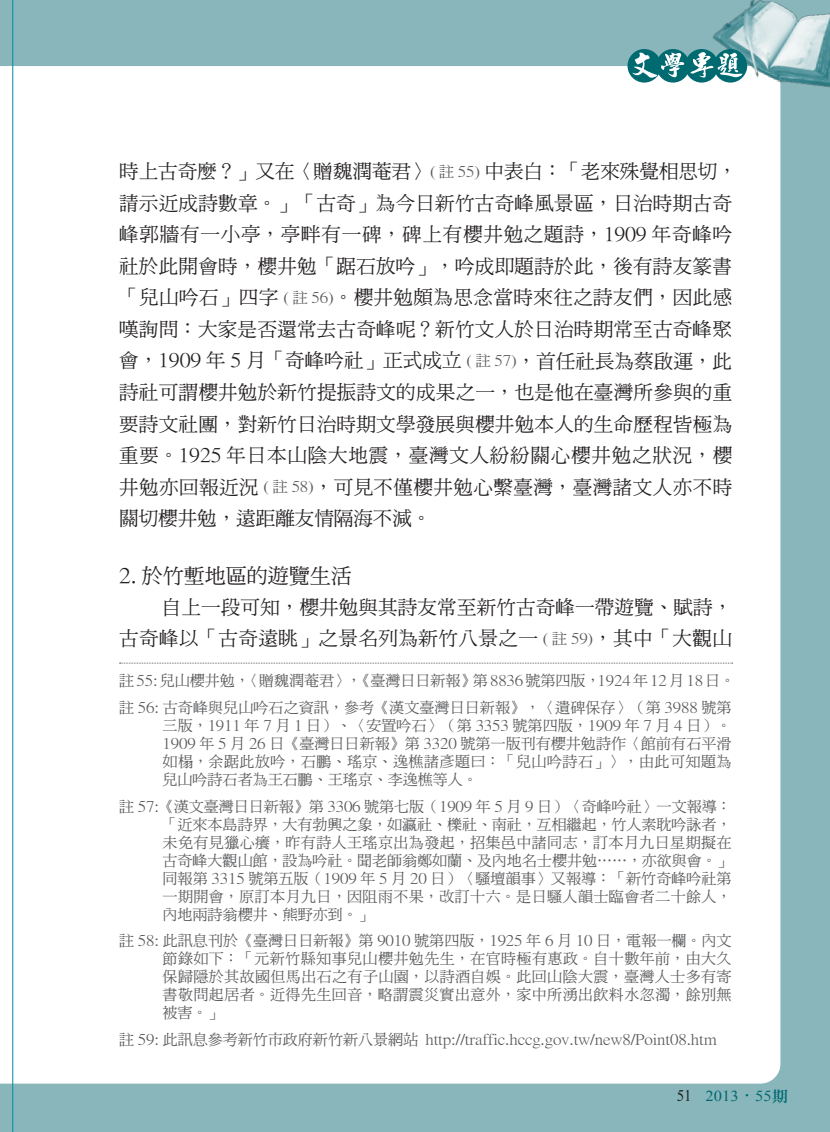
<style>
.page{position:relative;width:830px;height:1132px;background:#fff}
.page>*{position:absolute;margin:0;border:0;box-sizing:border-box;transform-origin:0 0}
.t1{font:21px "DF Ming Md HKP BF";color:#231f20}
.t2{font:19.5px/31.5px "DF Ming Md HKP BF";letter-spacing:.015em;color:#231f20}
.t3{font:15.15px "Times New Roman";color:#006a71;scale:1.09 1}
.t4{font:15px/18px "DF Ming Md HKP BF";letter-spacing:.005em;color:#57585a;text-align:justify}
.s1{font-size:15px;color:#57585a}
.s2{font-family:"DF Li Song Md HK BF";font-size:15px;color:#231f20}
.s3{font-family:"Adobe Ming Std";font-weight:300}
.s4{font-family:"DF Li Song Md HK BF"}
</style>
<div class="page">
<div style="left:0;top:0;width:13px;height:1131px;background:#88b6bb"></div>
<svg style="left:0;top:66px;width:13px;height:1017px;background:#f0f8f9"></svg>
<div style="left:13px;top:0;width:816px;height:1131px;background:#88b6bb"></div>
<div style="left:14px;top:66px;width:766px;height:1017px;background:#fff"></div>
<img style="left:709px;top:0;width:120px;height:91px">
<hr style="left:13px;top:0;width:1px;height:1131px;background:#008da8">
<svg style="left:627px;top:49px;width:33px;height:34px"></svg>
<div style="left:656px;top:49px;width:33px;height:34px;background:#006a71;border-radius:50%"></div>
<div style="left:684px;top:49px;width:34px;height:34px;background:#006a71;border-radius:50%"></div>
<div style="left:713px;top:49px;width:33px;height:34px;background:#006a71;border-radius:50%"></div>
<svg style="left:632px;top:52px;width:51px;height:26px"></svg>
<svg style="left:690px;top:52px;width:52px;height:26px"></svg>
<svg style="left:119px;top:662px;width:613px;height:1px"></svg>
<p class="t2" style="left:119px;top:157px;width:619px">時上古奇麼？」又在〈贈魏潤菴君〉<span class="s1">( 註 55)</span> 中表白：「老來殊覺相思切，請示近成詩數章。」「古奇」為今日新竹古奇峰風景區，日治時期古奇峰郭牆有一小亭，亭畔有一碑，碑上有櫻井勉之題詩，1909 年奇峰吟社於此開會時，櫻井勉「踞石放吟」，吟成即題詩於此，後有詩友篆書「兒山吟石」四字 <span class="s1">( 註 56)</span>。櫻井勉頗為思念當時來往之詩友們，因此感嘆詢問：大家是否還常去古奇峰呢？新竹文人於日治時期常至古奇峰聚會，1909 年 5 月「奇峰吟社」正式成立 <span class="s1">( 註 57)</span>，首任社長為蔡啟運，此詩社可謂櫻井勉於新竹提振詩文的成果之一，也是他在臺灣所參與的重要詩文社團，對新竹日治時期文學發展與櫻井勉本人的生命歷程皆極為重要。1925 年日本山陰大地震，臺灣文人紛紛關心櫻井勉之狀況，櫻井勉亦回報近況 <span class="s1">( 註 58)</span>，可見不僅櫻井勉心繫臺灣，臺灣諸文人亦不時關切櫻井勉，遠距離友情隔海不減。</p>
<h1 class="t1" style="left:119px;top:565px;width:234px">2. 於竹塹地區的遊覽生活</h1>
<h2 class="t2" style="left:119px;top:592px;width:614px;text-align:right">自上一段可知，櫻井勉與其詩友常至新竹古奇峰一帶遊覽、賦詩，<br>古奇峰以「古奇遠眺」之景名列為新竹八景之一 <span class="s1">( 註 59)</span>，其中「大觀山</h2>
<p class="t4" style="left:119px;top:668px;width:617px;line-height:26.5px">註 55:兒山櫻井勉，〈贈魏潤菴君〉，《臺灣日日新報》第 8836號第四版，1924年 12月 18日。註 56: 古奇峰與兒山吟石之資訊，參考《漢文臺灣日日新報》，〈遺碑保存〉（第 3988 號第</p>
<p class="t4" style="left:162px;top:717px;width:570px">三版，1911 年 7 月 1 日）、〈安置吟石〉（第 3353 號第四版，1909 年 7 月 4 日）。1909 年 5 月 26 日《臺灣日日新報》第 3320 號第一版刊有櫻井勉詩作〈館前有石平滑如榻，余踞此放吟，石鵬、瑤京、逸樵諸彥題曰：「兒山吟詩石」〉，由此可知題為兒山吟詩石者為王石鵬、王瑤京、李逸樵等人。</p>
<p class="t4" style="left:162px;top:797px;width:570px;text-indent:-43px">註 57:《漢文臺灣日日新報》第 3306 號第七版（1909 年 5 月 9 日）〈奇峰吟社〉一文報導：「近來本島詩界，大有勃興之象，如瀛社、櫟社、南社，互相繼起，竹人素耽吟詠者，未免有見獵心癢，昨有詩人王瑤京出為發起，招集邑中諸同志，訂本月九日星期擬在古奇峰大觀山館，設為吟社。聞老師翁鄭如蘭、及內地名士櫻井勉……，亦欲與會。」同報第 3315 號第五版（1909 年 5 月 20 日）〈騷壇韻事〉又報導：「新竹奇峰吟社第一期開會，原訂本月九日，因阻雨不果，改訂十六。是日騷人韻士臨會者二十餘人，內地兩詩翁櫻井、熊野亦到。」</p>
<p class="t4" style="left:162px;top:932px;width:570px;text-indent:-43px">註 58: 此訊息刊於《臺灣日日新報》第 9010 號第四版，1925 年 6 月 10 日，電報一欄。內文節錄如下：「元新竹縣知事兒山櫻井勉先生，在官時極有惠政。自十數年前，由大久保歸隱於其故國但馬出石之有子山園，以詩酒自娛。此回山陰大震，臺灣人士多有寄書敬問起居者。近得先生回音，略謂震災實出意外，家中所湧出飲料水忽濁，餘別無被害。」</p>
<p class="t4" style="left:119px;top:1030px;width:598px">註 59: 此訊息參考新竹市政府新竹新八景網站 http://traffic.hccg.gov.tw/new8/Point08.htm</p>
<p class="t3" style="left:676px;top:1084px;width:104px"><span class="s2">51</span> 2013<span class="s3">‧</span>55<span class="s4">期</span></p>
</div>
